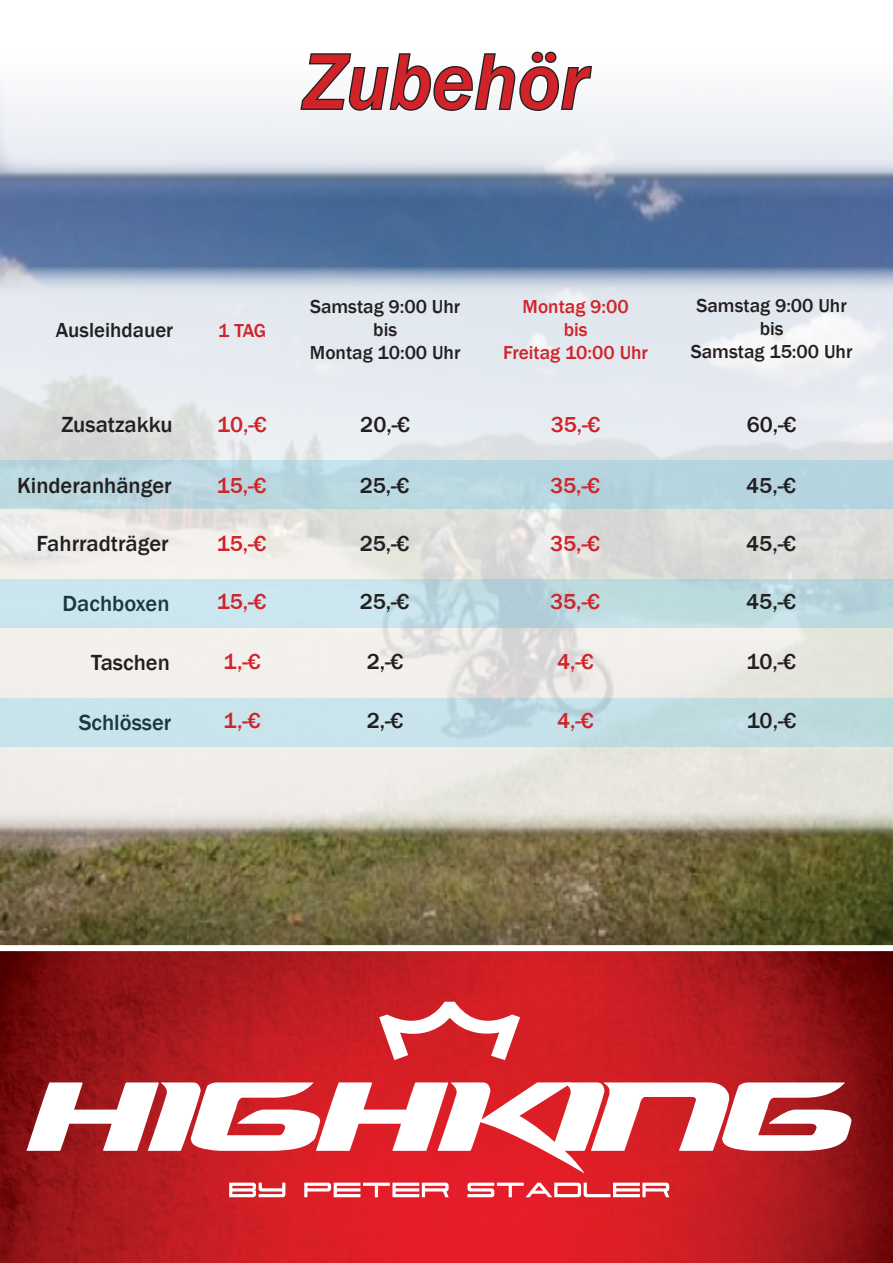
<style>
.page{position:relative;width:893px;height:1263px;background:#fff}
.page>*{position:absolute;margin:0;border:0;box-sizing:border-box;transform-origin:0 0}
.t1{font:italic 500 81px "Franklin Gothic";color:#d1232a}
.t2{font:500 22.5px "Franklin Gothic";color:#231f20}
.t3{font:500 22.35px "Franklin Gothic";color:#231f20}
.t4{font:500 22.35px "Franklin Gothic";color:#d1232a}
.t5{font:500 20.85px "Franklin Gothic";color:#231f20}
.t6{font:500 19.35px/23.1px "Franklin Gothic";color:#231f20;text-align:center}
.t7{font:500 19.35px/23.1px "Franklin Gothic";color:#d1232a;text-align:center}
</style>
<div class="page">
<img style="left:0;top:183px;width:893px;height:762px">
<svg style="left:0;top:945px;width:893px;height:318px"></svg>
<div style="left:0;top:268px;width:893px;height:571px;background:#231f20;opacity:.75"></div>
<div style="left:0;top:461px;width:893px;height:48px;background:#b7d5e0"></div>
<div style="left:0;top:0;width:893px;height:183px;background:#231f20;opacity:.75"></div>
<svg style="left:299px;top:50px;width:294px;height:63px"></svg>
<svg style="left:0;top:579px;width:893px;height:48px;fill:#c6e2e9"></svg>
<div style="left:0;top:698px;width:893px;height:48px;background:linear-gradient(to right,#cbe6ef,#bcd9de)"></div>
<h1 class="t1" style="left:304px;top:32px;width:286px">Zubehör</h1>
<p class="t5" style="left:56px;top:317px;width:119px">Ausleihdauer</p>
<p class="t7" style="left:218px;top:320px;width:50px">1 TAG</p>
<p class="t6" style="left:310px;top:295px;width:152px">Samstag 9:00 Uhr bis<br>Montag 10:00 Uhr</p>
<p class="t7" style="left:503px;top:295px;width:146px">Montag 9:00<br>bis<br>Freitag 10:00 Uhr</p>
<p class="t6" style="left:691px;top:294px;width:163px">Samstag 9:00 Uhr bis<br>Samstag 15:00 Uhr</p>
<p class="t2" style="left:61px;top:411px;width:113px">Zusatzakku</p>
<p class="t4" style="left:217px;top:411px;width:51px">10,-€</p>
<p class="t3" style="left:360px;top:411px;width:51px">20,-€</p>
<p class="t4" style="left:551px;top:411px;width:51px">35,-€</p>
<p class="t3" style="left:747px;top:411px;width:51px">60,-€</p>
<p class="t2" style="left:17px;top:471px;width:156px">Kinderanhänger</p>
<p class="t2" style="left:37px;top:530px;width:134px">Fahrradträger</p>
<p class="t4" style="left:217px;top:471px;width:51px">15,-€</p>
<p class="t4" style="left:217px;top:530px;width:51px">15,-€</p>
<p class="t3" style="left:360px;top:471px;width:51px">25,-€</p>
<p class="t3" style="left:360px;top:530px;width:51px">25,-€</p>
<p class="t4" style="left:550px;top:471px;width:51px">35,-€</p>
<p class="t4" style="left:550px;top:530px;width:51px">35,-€</p>
<p class="t3" style="left:746px;top:471px;width:51px">45,-€</p>
<p class="t3" style="left:746px;top:530px;width:51px">45,-€</p>
<p class="t2" style="left:63px;top:589px;width:109px">Dachboxen</p>
<p class="t4" style="left:217px;top:588px;width:51px">15,-€</p>
<p class="t3" style="left:360px;top:588px;width:51px">25,-€</p>
<p class="t4" style="left:550px;top:588px;width:51px">35,-€</p>
<p class="t3" style="left:746px;top:588px;width:51px">45,-€</p>
<p class="t2" style="left:91px;top:648px;width:80px">Taschen</p>
<p class="t4" style="left:224px;top:648px;width:39px">1,-€</p>
<p class="t3" style="left:367px;top:648px;width:38px">2,-€</p>
<p class="t4" style="left:557px;top:648px;width:38px">4,-€</p>
<p class="t3" style="left:747px;top:648px;width:51px">10,-€</p>
<p class="t2" style="left:79px;top:708px;width:94px">Schlösser</p>
<p class="t4" style="left:224px;top:707px;width:39px">1,-€</p>
<p class="t3" style="left:367px;top:707px;width:38px">2,-€</p>
<p class="t4" style="left:557px;top:707px;width:38px">4,-€</p>
<p class="t3" style="left:747px;top:707px;width:51px">10,-€</p>
</div>
